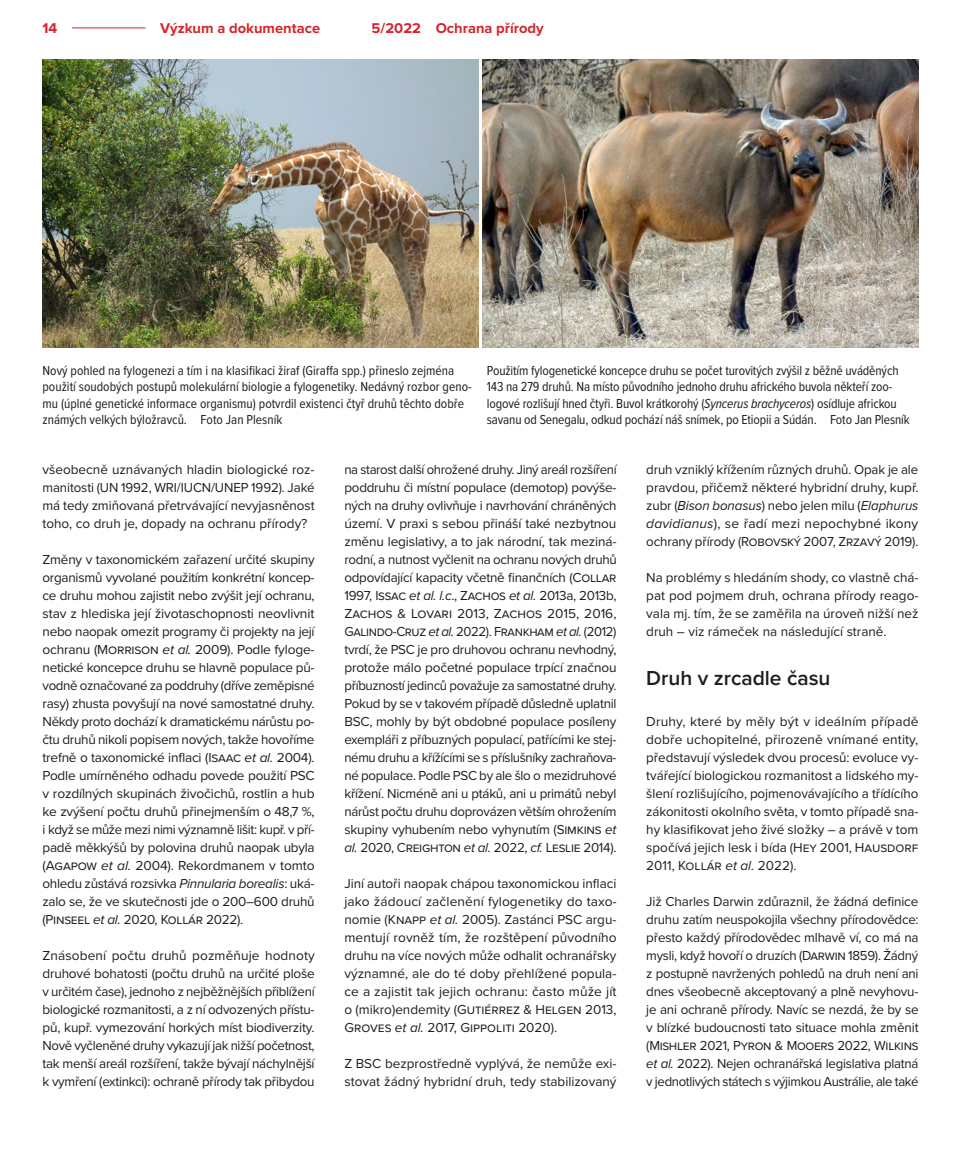
<style>
.page{position:relative;width:978px;height:1149px;background:#fff}
.page>*{position:absolute;margin:0;border:0;box-sizing:border-box;transform-origin:0 0}
.t1{font:600 21px "Proxima Nova";color:#1d1d1b}
.t2{font:700 14.7px "Proxima Nova";color:#d6242b}
.Text_01{font:13.5px/18px "Proxima Nova";letter-spacing:-.02em;color:#1d1d1b;text-align:justify}
.T_popiska_obr{font:13.5px/16.2px "Proxima Nova Cond";letter-spacing:-.01em;color:#1d1d1b}
.Text_01-2{font:13.5px/18px "Proxima Nova";color:#1d1d1b}
.s1{font-style:italic}
</style>
<div class="page">
<hr style="left:72px;top:28px;width:74px;height:1px;background:#d6242b">
<img style="left:482px;top:60px;width:436px;height:287px">
<img style="left:43px;top:60px;width:435px;height:287px">
<p class="t2" style="left:43px;top:17px;width:16px">14</p>
<p class="t2" style="left:160px;top:17px;width:161px">Výzkum a dokumentace</p>
<p class="t2" style="left:372px;top:17px;width:174px">5/2022 Ochrana přírody</p>
<p class="T_popiska_obr" style="left:43px;top:362px;width:431px">Nový pohled na fylogenezi a tím i na klasifikaci žiraf (Giraffa spp.) přineslo zejména použití soudobých postupů molekulární biologie a fylogenetiky. Nedávný rozbor geno&shy;mu (úplné genetické informace organismu) potvrdil existenci čtyř druhů těchto dobře známých velkých býložravců. Foto Jan Plesník</p>
<p class="T_popiska_obr" style="left:487px;top:362px;width:424px">Použitím fylogenetické koncepce druhu se počet turovitých zvýšil z běžně uváděných 143 na 279 druhů. Na místo původního jednoho druhu afrického buvola někteří zoo&shy;logové rozlišují hned čtyři. Buvol krátkorohý (<span class="s1">Syncerus brachyceros</span>) osídluje africkou savanu od Senegalu, odkud pochází náš snímek, po Etiopii a Súdán. Foto Jan Plesník</p>
<p class="Text_01" style="left:43px;top:459px;width:274px">všeobecně uznávaných hladin biologické roz&shy;manitosti (UN 1992, WRI/IUCN/UNEP 1992). Jaké má tedy zmiňovaná přetrvávající nevyjasněnost toho, co druh je, dopady na ochranu přírody?</p>
<p class="Text_01" style="left:43px;top:549px;width:274px;text-align:left">Změny v taxonomickém zařazení určité skupiny organismů vyvolané použitím konkrétní koncep&shy;ce druhu mohou zajistit nebo zvýšit její ochranu, stav z hlediska její životaschopnosti neovlivnit nebo naopak omezit programy či projekty na její ochranu (Morrison <span class="s1">et al.</span> 2009). Podle fyloge&shy;netické koncepce druhu se hlavně populace pů&shy;vodně označované za poddruhy (dříve zeměpisné rasy) zhusta povyšují na nové samostatné druhy.<br>Někdy proto dochází k dramatickému nárůstu po&shy;čtu druhů nikoli popisem nových, takže hovoříme trefně o taxonomické inflaci (Isaac <span class="s1">et al.</span> 2004).<br>Podle umírněného odhadu povede použití PSC v rozdílných skupinách živočichů, rostlin a hub ke zvýšení počtu druhů přinejmenším o 48,7 %, i když se může mezi nimi významně lišit: kupř. v pří&shy;padě měkkýšů by polovina druhů naopak ubyla (Agapow <span class="s1">et al.</span> 2004). Rekordmanem v tomto ohledu zůstává rozsivka <span class="s1">Pinnularia borealis</span>: uká&shy;zalo se, že ve skutečnosti jde o 200–600 druhů (Pinseel <span class="s1">et al.</span> 2020, Kollár 2022).</p>
<p class="Text_01" style="left:43px;top:945px;width:274px;text-align:left">Znásobení počtu druhů pozměňuje hodnoty druhové bohatosti (počtu druhů na určité ploše v určitém čase), jednoho z nejběžnějších přiblížení biologické rozmanitosti, a z ní odvozených přístu&shy;pů, kupř. vymezování horkých míst biodiverzity.<br>Nově vyčleněné druhy vykazují jak nižší početnost, tak menší areál rozšíření, takže bývají náchylnější k vymření (extinkci): ochraně přírody tak přibydou</p>
<p class="Text_01" style="left:344px;top:459px;width:274px;text-align:left">na starost další ohrožené druhy. Jiný areál rozšíření poddruhu či místní populace (demotop) povýše&shy;ných na druhy ovlivňuje i navrhování chráněných území. V praxi s sebou přináší také nezbytnou změnu legislativy, a to jak národní, tak meziná&shy;rodní, a nutnost vyčlenit na ochranu nových druhů odpovídající kapacity včetně finančních (Collar 1997, Issac <span class="s1">et al. l.c</span>., Zachos <span class="s1">et al.</span> 2013a, 2013b, Zachos &amp; Lovari 2013, Zachos 2015, 2016, Galindo-Cruz <span class="s1">et al.</span> 2022). Frankham <span class="s1">et al.</span> (2012) tvrdí, že PSC je pro druhovou ochranu nevhodný, protože málo početné populace trpící značnou příbuzností jedinců považuje za samostatné druhy.<br>Pokud by se v takovém případě důsledně uplatnil BSC, mohly by být obdobné populace posíleny exempláři z příbuzných populací, patřícími ke stej&shy;nému druhu a křížícími se s příslušníky zachraňova&shy;né populace. Podle PSC by ale šlo o mezidruhové křížení. Nicméně ani u ptáků, ani u primátů nebyl nárůst počtu druhu doprovázen větším ohrožením skupiny vyhubením nebo vyhynutím (Simkins <span class="s1">et al.</span> 2020, Creighton <span class="s1">et al.</span> 2022, <span class="s1">cf.</span> Leslie 2014).</p>
<p class="Text_01" style="left:344px;top:873px;width:274px">Jiní autoři naopak chápou taxonomickou inflaci jako žádoucí začlenění fylogenetiky do taxo&shy;nomie (Knapp <span class="s1">et al.</span> 2005). Zastánci PSC argu&shy;mentují rovněž tím, že rozštěpení původního druhu na více nových může odhalit ochranářsky významné, ale do té doby přehlížené popula&shy;ce a zajistit tak jejich ochranu: často může jít o (mikro)endemity (Gutiérrez &amp; Helgen 2013, Groves <span class="s1">et al.</span> 2017, Gippoliti 2020).</p>
<p class="Text_01-2" style="left:344px;top:1053px;width:274px">Z BSC bezprostředně vyplývá, že nemůže exi&shy;stovat žádný hybridní druh, tedy stabilizovaný</p>
<p class="Text_01" style="left:646px;top:459px;width:274px;text-align:left">druh vzniklý křížením různých druhů. Opak je ale pravdou, přičemž některé hybridní druhy, kupř. zubr (<span class="s1">Bison bonasus</span>) nebo jelen milu (<span class="s1">Elaphurus davidianus</span>), se řadí mezi nepochybné ikony ochrany přírody (Robovský 2007, Zrzavý 2019).</p>
<p class="Text_01" style="left:646px;top:567px;width:274px">Na problémy s hledáním shody, co vlastně chá&shy;pat pod pojmem druh, ochrana přírody reago&shy;vala mj. tím, že se zaměřila na úroveň nižší než druh – viz rámeček na následující straně.</p>
<p class="t1" style="left:646px;top:662px;width:186px">Druh v zrcadle času</p>
<p class="Text_01" style="left:646px;top:711px;width:274px">Druhy, které by měly být v ideálním případě dobře uchopitelné, přirozeně vnímané entity, představují výsledek dvou procesů: evoluce vy&shy;tvářející biologickou rozmanitost a lidského my&shy;šlení rozlišujícího, pojmenovávajícího a třídícího zákonitosti okolního světa, v tomto případě sna&shy;hy klasifikovat jeho živé složky – a právě v tom spočívá jejich lesk i bída (Hey 2001, Hausdorf 2011, Kollár <span class="s1">et al.</span> 2022).</p>
<p class="Text_01" style="left:646px;top:891px;width:274px">Již Charles Darwin zdůraznil, že žádná definice druhu zatím neuspokojila všechny přírodovědce: přesto každý přírodovědec mlhavě ví, co má na mysli, když hovoří o druzích (Darwin 1859). Žádný z postupně navržených pohledů na druh není ani dnes všeobecně akceptovaný a plně nevyhovu&shy;je ani ochraně přírody. Navíc se nezdá, že by se v blízké budoucnosti tato situace mohla změnit (Mishler 2021, Pyron &amp; Mooers 2022, Wilkins <span class="s1">et al.</span> 2022). Nejen ochranářská legislativa platná v jednotlivých státech s výjimkou Austrálie, ale také</p>
</div>
